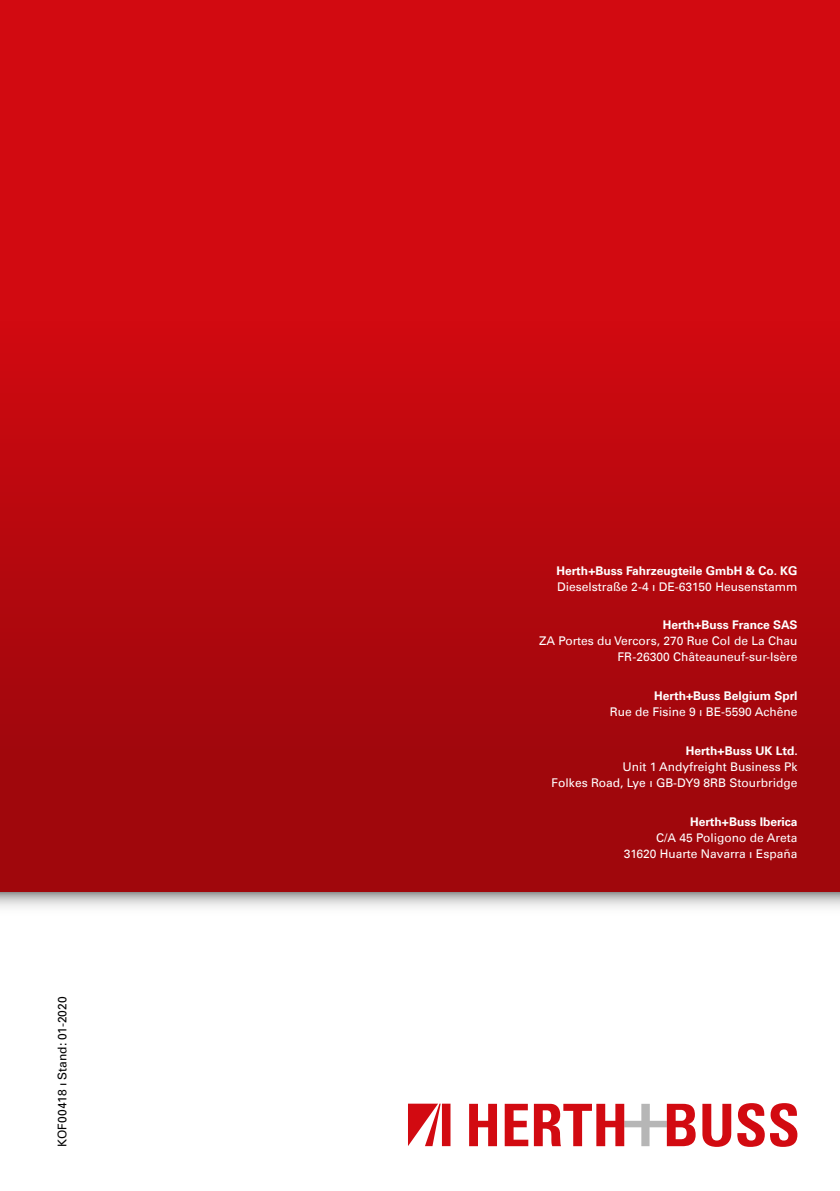
<style>
.page{position:relative;width:840px;height:1191px;background:#fff}
.page>*{position:absolute;margin:0;border:0;box-sizing:border-box;transform-origin:0 0}
.t1{font:12px/16px "Univers Com 55 Roman";color:#fff;text-align:right}
.t2{font:700 12px "Univers Com 65";color:#fff}
.t3{font:12px "Univers";color:#fff}
.t4{font:12px "Univers";color:#000}
.s1{font-family:"Univers"}
</style>
<div class="page">
<svg style="left:469px;top:1103px;width:27px;height:43px"></svg>
<svg style="left:504px;top:1103px;width:191px;height:43px"></svg>
<svg style="left:702px;top:1103px;width:28px;height:43px"></svg>
<svg style="left:737px;top:1103px;width:60px;height:43px"></svg>
<svg style="left:408px;top:1103px;width:42px;height:43px"></svg>
<svg style="left:0;top:891px;width:839px;height:17px"></svg>
<div style="left:0;top:0;width:839px;height:891px;background:linear-gradient(to bottom,#df0b12,#9d060c)"></div>
<p class="t4" style="left:55px;top:1147px;width:152px;rotate:-90deg">KOF00418 ı Stand: 01-2020</p>
<p class="t2" style="left:556px;top:563px;width:242px">Herth+Buss Fahrzeugteile GmbH &amp; Co. KG</p>
<p class="t1" style="left:557px;top:578px;width:241px">Dieselstraße 2-4 ı DE-63150 Heusenstamm</p>
<p class="t2" style="left:662px;top:618px;width:136px">Herth+Buss France SAS</p>
<p class="t1" style="left:539px;top:633px;width:259px">ZA Portes du Vercors, 270 Rue Col de La Chau<br>FR-26300 Châteauneuf-sur-Isère</p>
<p class="t2" style="left:654px;top:688px;width:144px">Herth+Buss Belgium Sprl</p>
<p class="t1" style="left:609px;top:704px;width:189px">Rue de Fisine 9 ı BE-5590 Achêne</p>
<p class="t2" style="left:685px;top:743px;width:113px">Herth+Buss UK Ltd.</p>
<p class="t3" style="left:622px;top:759px;width:176px">Unit 1 Andyfreight Business Pk</p>
<p class="t1" style="left:551px;top:774px;width:247px"><span class="s1">Folkes Road, Lye</span> ı GB-DY9 8RB Stourbridge</p>
<p class="t2" style="left:689px;top:814px;width:109px">Herth+Buss Iberica</p>
<p class="t1" style="left:623px;top:829px;width:175px">C/A 45 Poligono de Areta<br>31620 Huarte Navarra ı España</p>
</div>
